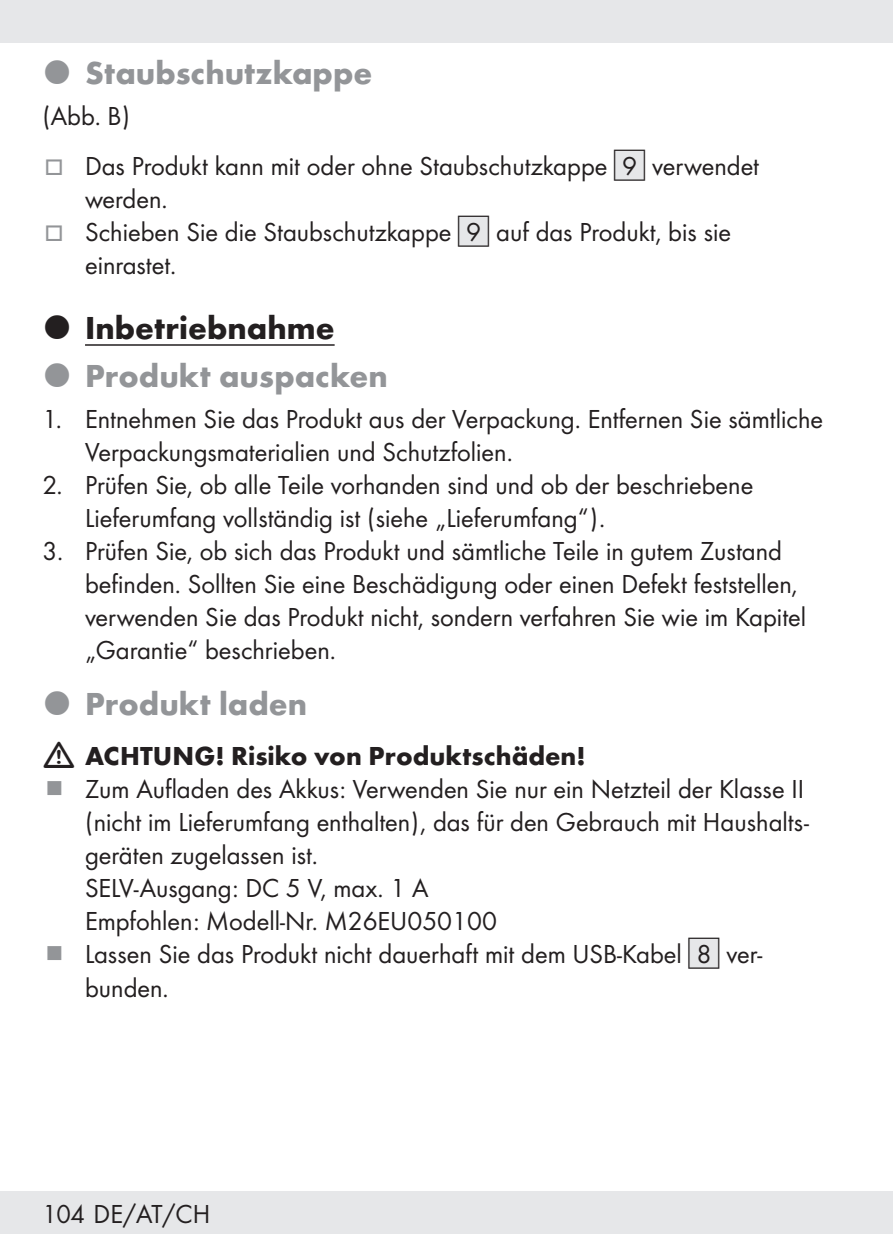
<style>
.page{position:relative;width:893px;height:1234px;background:#fff}
.page>*{position:absolute;margin:0;border:0;box-sizing:border-box;transform-origin:0 0}
.t1{font:700 33px "Futura";color:#939598}
.t2{font:700 33px "Futura";color:#231f20}
.Indent{font:27px/33px "Futura Boo";color:#231f20}
.t3{font:700 27px "Futura";color:#231f20}
.Body{font:27px "Futura Boo";color:#231f20}
.s1{color:#939598}
.s2{font-family:"IMP Lidl Num Box";font-size:23.7px;color:#e6e7e9}
.s3{font-family:"IMP Lidl Num Box";font-size:23.7px}
</style>
<div class="page">
<div style="left:0;top:1191px;width:893px;height:42px;background:#e6e7e9"></div>
<div style="left:0;top:0;width:893px;height:43px;background:#e6e7e9"></div>
<hr style="left:85px;top:344px;width:250px;height:1px;background:#231f20">
<p class="t1" style="left:85px;top:48px;width:289px">Staubschutzkappe</p>
<p class="Body" style="left:43px;top:98px;width:89px">(Abb. B)</p>
<p class="Indent" style="left:85px;top:148px;width:676px;text-indent:-40px"><span class="s1">□</span> Das Produkt kann mit oder ohne Staubschutzkappe <span class="s2">[</span><span class="s3">9]</span> verwendet werden.</p>
<p class="Indent" style="left:85px;top:214px;width:648px;text-indent:-40px"><span class="s1">□</span> Schieben Sie die Staubschutzkappe <span class="s2">[</span><span class="s3">9]</span> auf das Produkt, bis sie einrastet.</p>
<p class="t2" style="left:85px;top:303px;width:251px">Inbetriebnahme</p>
<p class="t1" style="left:85px;top:351px;width:304px">Produkt auspacken</p>
<p class="Indent" style="left:85px;top:401px;width:739px;text-indent:-43px">1. Entnehmen Sie das Produkt aus der Verpackung. Entfernen Sie sämtliche<br>Verpackungsmaterialien und Schutzfolien.</p>
<p class="Indent" style="left:85px;top:467px;width:670px;text-indent:-43px">2. Prüfen Sie, ob alle Teile vorhanden sind und ob der beschriebene<br>Lieferumfang vollständig ist (siehe „Lieferumfang“).</p>
<p class="Indent" style="left:85px;top:533px;width:723px;text-indent:-43px">3. Prüfen Sie, ob sich das Produkt und sämtliche Teile in gutem Zustand befinden. Sollten Sie eine Beschädigung oder einen Defekt feststellen, verwenden Sie das Produkt nicht, sondern verfahren Sie wie im Kapitel „Garantie“ beschrieben.</p>
<p class="t1" style="left:85px;top:679px;width:224px">Produkt laden</p>
<p class="t3" style="left:85px;top:736px;width:502px">ACHTUNG! Risiko von Produktschäden!</p>
<p class="Indent" style="left:85px;top:771px;width:725px">Zum Aufladen des Akkus: Verwenden Sie nur ein Netzteil der Klasse II (nicht im Lieferumfang enthalten), das für den Gebrauch mit Haushalts&shy;geräten zugelassen ist.</p>
<p class="Indent" style="left:85px;top:870px;width:345px">SELV-Ausgang: DC 5 V, max. 1 A</p>
<p class="Indent" style="left:85px;top:903px;width:413px">Empfohlen: Modell-Nr. M26EU050100</p>
<p class="Indent" style="left:85px;top:936px;width:679px">Lassen Sie das Produkt nicht dauerhaft mit dem USB-Kabel <span class="s2">[</span><span class="s3">8]</span> ver&shy;bunden.</p>
<p class="Indent" style="left:43px;top:1195px;width:169px">104 DE/AT/CH</p>
</div>
